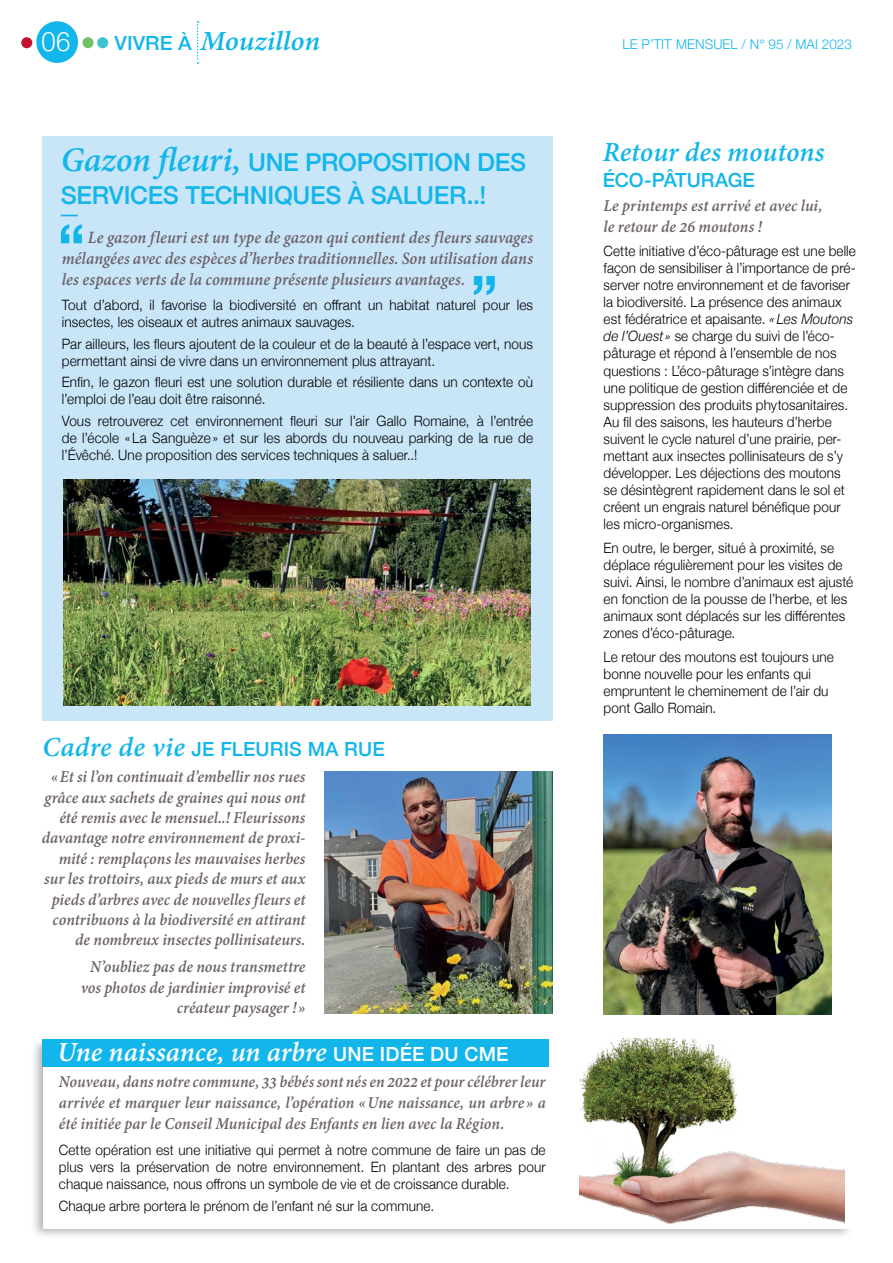
<style>
.page{position:relative;width:893px;height:1263px;background:#fff}
.page>*{position:absolute;margin:0;border:0;box-sizing:border-box;transform-origin:0 0}
.t1{font:italic 700 30px "Adobe Devanagari";color:#fff}
.t2{font:italic 700 30px "Adobe Devanagari";letter-spacing:-.005em;color:#13b6ea}
.t3{font:italic 700 30px "Adobe Devanagari";letter-spacing:-.005em;color:#13b6ea;scale:1.05 1}
.t4{font:300 27px "Helvetica Neue";color:#fff;scale:.95 1}
.t5{font:500 24.75px "Helvetica Neue";color:#13b6ea}
.t6{font:500 19.5px "Helvetica Neue";letter-spacing:.005em;color:#13b6ea}
.t7{font:italic 700 18.75px/21px "Adobe Devanagari";color:#6c6168;text-align:justify;scale:.94 1}
.t8{font:italic 700 18px/20.4px "Adobe Devanagari";color:#6c6168;text-align:right;scale:.95 1}
.t9{font:300 14.25px/17.1px "Helvetica Neue";letter-spacing:.01em;color:#000;scale:.95 1}
.t10{font:300 13.5px "Helvetica Neue";color:#13b6ea}
.s1{font-family:"Helvetica Neue";font-weight:500;font-style:normal;font-size:19.5px}
.s2{font-family:"Adobe Devanagari";font-weight:700;font-style:italic;font-size:37.5px}
.s3{font-weight:700;font-style:italic;font-size:34.5px}
.s4{font-family:"Adobe Devanagari";font-weight:700;font-style:italic;font-size:30px}
.s5{font-style:italic}
</style>
<div class="page">
<svg style="left:197px;top:21px;width:2px;height:43px"></svg>
<div style="left:82px;top:37px;width:12px;height:11px;background:#73c167;border-radius:50%"></div>
<div style="left:97px;top:37px;width:11px;height:11px;background:#3ec2cf;border-radius:50%"></div>
<div style="left:36px;top:21px;width:42px;height:42px;background:#13b6ea;border-radius:50%"></div>
<div style="left:21px;top:37px;width:11px;height:11px;background:#c41230;border-radius:50%"></div>
<div style="left:43px;top:136px;width:510px;height:584px;background:#c9e5f8"></div>
<img style="left:63px;top:480px;width:467px;height:225px">
<img style="left:324px;top:771px;width:228px;height:243px">
<img style="left:603px;top:734px;width:229px;height:280px">
<svg style="left:61px;top:224px;width:21px;height:19px"></svg>
<svg style="left:474px;top:276px;width:21px;height:19px"></svg>
<div style="left:30px;top:1036px;width:823px;height:204px;background:#000;opacity:.3"></div>
<div style="left:43px;top:1042px;width:806px;height:187px;background:#fff"></div>
<div style="left:847px;top:1042px;width:18px;height:187px;background:#fff"></div>
<div style="left:36px;top:1033px;width:828px;height:9px;background:#fff"></div>
<img style="left:579px;top:1039px;width:265px;height:185px">
<div style="left:43px;top:1039px;width:506px;height:28px;background:#13b6ea"></div>
<h2 class="t4" style="left:42px;top:20px;width:32px">06</h2>
<h1 class="t3" style="left:115px;top:23px;width:198px"><span class="s1">VIVRE À</span> Mouzillon</h1>
<p class="t10" style="left:622px;top:33px;width:231px">le p’tit Mensuel / N° 95 / MAI 2023</p>
<h3 class="t5" style="left:61px;top:143px;width:261px"><span class="s2">Gazon fleuri,</span> UNE PROPOSITION</h3>
<h3 class="t5" style="left:477px;top:143px;width:17px">DES</h3>
<h3 class="t5" style="left:61px;top:176px;width:19px"><span class="s3">_</span>S ERVICES</h3>
<h3 class="t5" style="left:185px;top:176px;width:17px">TECHNIQUES</h3>
<h3 class="t5" style="left:348px;top:176px;width:40px">À SALUER</h3>
<h3 class="t5" style="left:467px;top:176px;width:21px">..!</h3>
<h3 class="t7" style="left:62px;top:228px;width:503px;text-indent:26px">Le gazon fleuri est un type de gazon qui contient des fleurs sauvages mélangées avec des espèces d’herbes traditionnelles. Son utilisation dans les espaces verts de la commune présente plusieurs avantages.</h3>
<p class="t9" style="left:62px;top:295px;width:498px">Tout d’abord, il favorise la biodiversité en offrant un habitat naturel pour les insectes, les oiseaux et autres animaux sauvages.</p>
<p class="t9" style="left:62px;top:334px;width:498px">Par ailleurs, les fleurs ajoutent de la couleur et de la beauté à l’espace vert, nous permettant ainsi de vivre dans un environnement plus attrayant.</p>
<p class="t9" style="left:62px;top:372px;width:498px">Enfin, le gazon fleuri est une solution durable et résiliente dans un contexte où l’emploi de l’eau doit être raisonné.</p>
<p class="t9" style="left:62px;top:411px;width:498px;text-align:justify">Vous retrouverez cet environnement fleuri sur l’air Gallo Romaine, à l’entrée de l’école «La Sanguèze» et sur les abords du nouveau parking de la rue de l’Évêché. Une proposition des services techniques à saluer..!</p>
<h3 class="t6" style="left:43px;top:733px;width:344px"><span class="s4">Cadre de vie</span> JE FLEURIS MA RUE</h3>
<p class="t8" style="left:42px;top:768px;width:279px">« Et si l’on continuait d’embellir nos rues grâce aux sachets de graines qui nous ont été remis avec le mensuel..! Fleurissons davantage notre environnement de proxi&shy;mité : remplaçons les mauvaises herbes sur les trottoirs, aux pieds de murs et aux pieds d’arbres avec de nouvelles fleurs et contribuons à la biodiversité en attirant de nombreux insectes pollinisateurs.</p>
<p class="t8" style="left:81px;top:958px;width:238px">N’oubliez pas de nous transmettre vos photos de jardinier improvisé et créateur paysager ! »</p>
<h1 class="t1" style="left:57px;top:1034px;width:453px">Une naissance, un arbre <span class="s1">UNE IDÉE DU CME</span></h1>
<p class="t8" style="left:59px;top:1073px;width:514px;line-height:21px;text-align:justify">Nouveau, dans notre commune, 33 bébés sont nés en 2022 et pour célébrer leur arrivée et marquer leur naissance, l’opération « Une naissance, un arbre » a été initiée par le Conseil Municipal des Enfants en lien avec la Région.</p>
<p class="t9" style="left:59px;top:1140px;width:514px;text-align:justify">Cette opération est une initiative qui permet à notre commune de faire un pas de plus vers la préservation de notre environnement. En plantant des arbres pour chaque naissance, nous offrons un symbole de vie et de croissance durable.</p>
<p class="t9" style="left:59px;top:1196px;width:397px">Chaque arbre portera le prénom de l’enfant né sur la commune.</p>
<h1 class="t2" style="left:603px;top:135px;width:223px">Retour des moutons</h1>
<h3 class="t6" style="left:603px;top:164px;width:154px">ÉCO-PÂTURAGE</h3>
<p class="t8" style="left:604px;top:197px;width:232px;line-height:21px;text-align:left">Le printemps est arrivé et avec lui, le retour de 26 moutons !</p>
<p class="t9" style="left:604px;top:241px;width:267px">Cette initiative d’éco-pâturage est une belle façon de sensibiliser à l’importance de pré&shy;server notre environnement et de favoriser la biodiversité. La présence des animaux est fédératrice et apaisante. <span class="s5">«Les Moutons de l’Ouest »</span> se charge du suivi de l’éco&shy;pâturage et répond à l’ensemble de nos questions : L’éco-pâturage s’intègre dans une politique de gestion différenciée et de suppression des produits phytosanitaires.<br>Au fil des saisons, les hauteurs d’herbe suivent le cycle naturel d’une prairie, per&shy;mettant aux insectes pollinisateurs de s’y développer. Les déjections des moutons se désintègrent rapidement dans le sol et créent un engrais naturel bénéfique pour les micro-organismes.</p>
<p class="t9" style="left:604px;top:538px;width:264px">En outre, le berger, situé à proximité, se déplace régulièrement pour les visites de suivi. Ainsi, le nombre d’animaux est ajusté en fonction de la pousse de l’herbe, et les animaux sont déplacés sur les différentes zones d’éco-pâturage.</p>
<p class="t9" style="left:604px;top:647px;width:244px">Le retour des moutons est toujours une bonne nouvelle pour les enfants qui empruntent le cheminement de l’air du pont Gallo Romain.</p>
</div>
